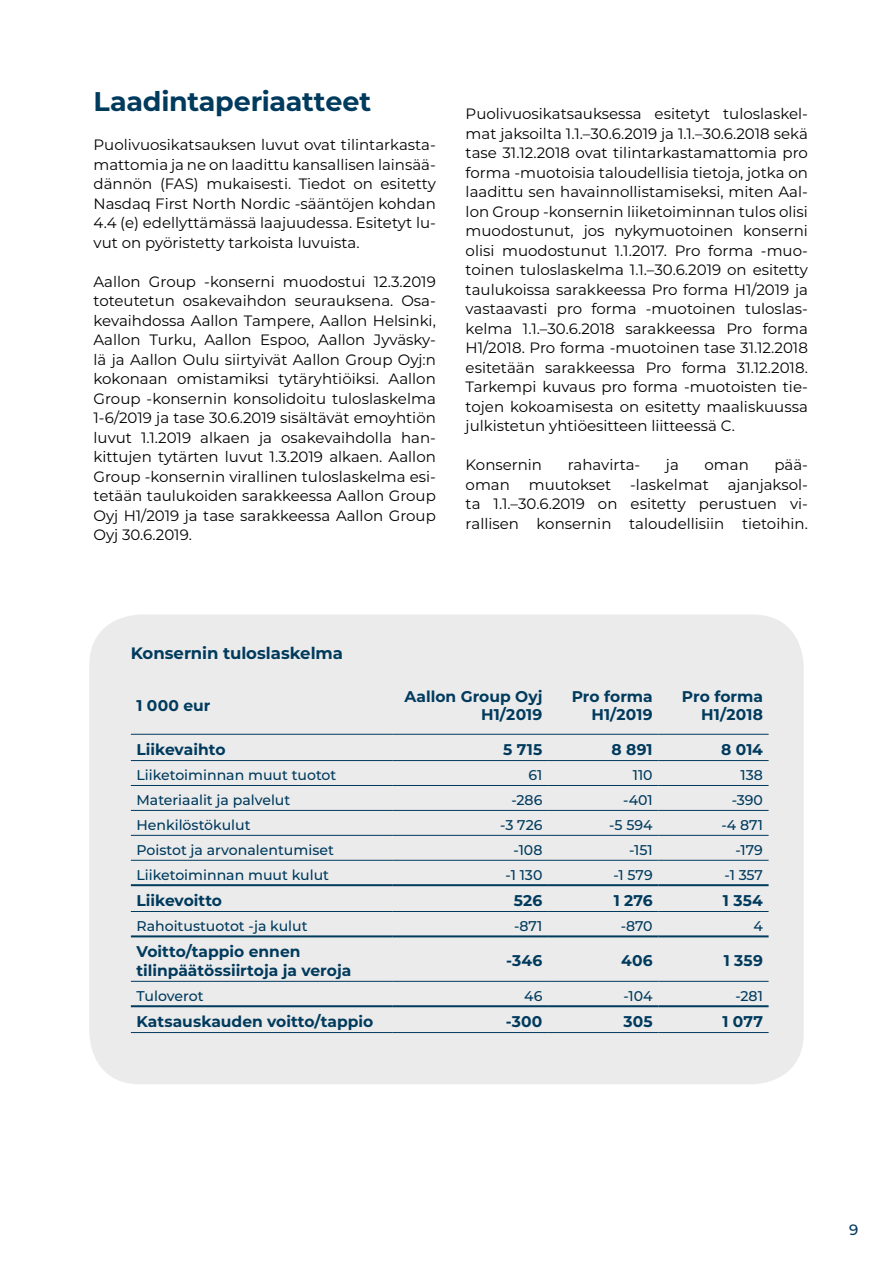
<style>
.page{position:relative;width:893px;height:1263px;background:#fff}
.page>*{position:absolute;margin:0;border:0;box-sizing:border-box;transform-origin:0 0}
.Leipäteksti{font:700 27px "Montserrat";letter-spacing:-.01em;color:#003a5d}
.Taulukkoteksti_bold{font:700 16.5px "Montserrat";letter-spacing:-.005em;color:#003a5d}
.Taulukkoteksti_bold-2{font:700 15.45px/18.6px "Montserrat";color:#003a5d;text-align:right}
.Leipäteksti-2{font:15px/19.5px "Montserrat";color:#000;text-align:justify}
.t1{font:500 15px "Montserrat";color:#003a5d}
.Taulukkoteksti_perus{font:500 14.1px "Montserrat";color:#003a5d}
</style>
<div class="page">
<div style="left:89px;top:614px;width:715px;height:470px;background:#ebebeb;border-radius:51px"></div>
<hr style="left:131px;top:734px;width:261px;height:1px;background:#003a5d">
<hr style="left:392px;top:734px;width:156px;height:1px;background:#003a5d">
<hr style="left:548px;top:734px;width:110px;height:1px;background:#003a5d">
<hr style="left:658px;top:734px;width:111px;height:1px;background:#003a5d">
<hr style="left:131px;top:760px;width:261px;height:1px;background:#003a5d">
<hr style="left:392px;top:760px;width:156px;height:1px;background:#003a5d">
<hr style="left:548px;top:760px;width:110px;height:1px;background:#003a5d">
<hr style="left:658px;top:760px;width:111px;height:1px;background:#003a5d">
<hr style="left:131px;top:785px;width:261px;height:1px;background:#003a5d">
<hr style="left:392px;top:785px;width:156px;height:1px;background:#003a5d">
<hr style="left:548px;top:785px;width:110px;height:1px;background:#003a5d">
<hr style="left:658px;top:785px;width:111px;height:1px;background:#003a5d">
<hr style="left:131px;top:810px;width:261px;height:1px;background:#003a5d">
<hr style="left:392px;top:810px;width:156px;height:1px;background:#003a5d">
<hr style="left:548px;top:810px;width:110px;height:1px;background:#003a5d">
<hr style="left:658px;top:810px;width:111px;height:1px;background:#003a5d">
<hr style="left:131px;top:835px;width:261px;height:1px;background:#003a5d">
<hr style="left:392px;top:835px;width:156px;height:1px;background:#003a5d">
<hr style="left:548px;top:835px;width:110px;height:1px;background:#003a5d">
<hr style="left:658px;top:835px;width:111px;height:1px;background:#003a5d">
<hr style="left:131px;top:860px;width:261px;height:1px;background:#003a5d">
<hr style="left:392px;top:860px;width:156px;height:1px;background:#003a5d">
<hr style="left:548px;top:860px;width:110px;height:1px;background:#003a5d">
<hr style="left:658px;top:860px;width:111px;height:1px;background:#003a5d">
<hr style="left:131px;top:911px;width:261px;height:1px;background:#003a5d">
<hr style="left:392px;top:911px;width:156px;height:1px;background:#003a5d">
<hr style="left:548px;top:911px;width:110px;height:1px;background:#003a5d">
<hr style="left:658px;top:911px;width:111px;height:1px;background:#003a5d">
<hr style="left:131px;top:981px;width:261px;height:1px;background:#003a5d">
<hr style="left:392px;top:981px;width:156px;height:1px;background:#003a5d">
<hr style="left:548px;top:981px;width:110px;height:1px;background:#003a5d">
<hr style="left:658px;top:981px;width:111px;height:1px;background:#003a5d">
<hr style="left:131px;top:1032px;width:261px;height:1px;background:#003a5d">
<hr style="left:392px;top:1032px;width:156px;height:1px;background:#003a5d">
<hr style="left:548px;top:1032px;width:110px;height:1px;background:#003a5d">
<hr style="left:658px;top:1032px;width:111px;height:1px;background:#003a5d">
<hr style="left:131px;top:884px;width:261px;height:2px;background:#003a5d">
<hr style="left:392px;top:884px;width:156px;height:2px;background:#003a5d">
<hr style="left:548px;top:884px;width:110px;height:2px;background:#003a5d">
<hr style="left:658px;top:884px;width:111px;height:2px;background:#003a5d">
<hr style="left:131px;top:935px;width:261px;height:2px;background:#003a5d">
<hr style="left:392px;top:935px;width:156px;height:2px;background:#003a5d">
<hr style="left:548px;top:935px;width:110px;height:2px;background:#003a5d">
<hr style="left:658px;top:935px;width:111px;height:2px;background:#003a5d">
<hr style="left:131px;top:1005px;width:261px;height:2px;background:#003a5d">
<hr style="left:392px;top:1005px;width:156px;height:2px;background:#003a5d">
<hr style="left:548px;top:1005px;width:110px;height:2px;background:#003a5d">
<hr style="left:658px;top:1005px;width:111px;height:2px;background:#003a5d">
<p class="Leipäteksti" style="left:94px;top:82px;width:279px">Laadintaperiaatteet</p>
<p class="Leipäteksti-2" style="left:94px;top:135px;width:344px">Puolivuosikatsauksen luvut ovat tilintarkasta&shy;mattomia ja ne on laadittu kansallisen lainsää&shy;dännön (FAS) mukaisesti. Tiedot on esitetty Nasdaq First North Nordic -sääntöjen kohdan 4.4 (e) edellyttämässä laajuudessa. Esitetyt lu&shy;vut on pyöristetty tarkoista luvuista.</p>
<p class="Leipäteksti-2" style="left:94px;top:271px;width:344px">Aallon Group -konserni muodostui 12.3.2019 toteutetun osakevaihdon seurauksena. Osa&shy;kevaihdossa Aallon Tampere, Aallon Helsinki, Aallon Turku, Aallon Espoo, Aallon Jyväsky&shy;lä ja Aallon Oulu siirtyivät Aallon Group Oyj:n kokonaan omistamiksi tytäryhtiöiksi. Aallon Group -konsernin konsolidoitu tuloslaskelma 1-6/2019 ja tase 30.6.2019 sisältävät emoyhtiön luvut 1.1.2019 alkaen ja osakevaihdolla han&shy;kittujen tytärten luvut 1.3.2019 alkaen. Aallon Group -konsernin virallinen tuloslaskelma esi&shy;tetään taulukoiden sarakkeessa Aallon Group Oyj H1/2019 ja tase sarakkeessa Aallon Group Oyj 30.6.2019.</p>
<p class="Leipäteksti-2" style="left:466px;top:103px;width:344px">Puolivuosikatsauksessa esitetyt tuloslaskel&shy;mat jaksoilta 1.1.–30.6.2019 ja 1.1.–30.6.2018 sekä tase 31.12.2018 ovat tilintarkastamattomia pro forma -muotoisia taloudellisia tietoja, jotka on laadittu sen havainnollistamiseksi, miten Aal&shy;lon Group -konsernin liiketoiminnan tulos olisi muodostunut, jos nykymuotoinen konserni olisi muodostunut 1.1.2017. Pro forma -muo&shy;toinen tuloslaskelma 1.1.–30.6.2019 on esitetty taulukoissa sarakkeessa Pro forma H1/2019 ja vastaavasti pro forma -muotoinen tuloslas&shy;kelma 1.1.–30.6.2018 sarakkeessa Pro forma H1/2018. Pro forma -muotoinen tase 31.12.2018 esitetään sarakkeessa Pro forma 31.12.2018.<br>Tarkempi kuvaus pro forma -muotoisten tie&shy;tojen kokoamisesta on esitetty maaliskuussa julkistetun yhtiöesitteen liitteessä C.</p>
<p class="Leipäteksti-2" style="left:466px;top:454px;width:78px">Konsernin</p>
<p class="Leipäteksti-2" style="left:568px;top:454px;width:74px">rahavirta-</p>
<p class="Leipäteksti-2" style="left:666px;top:454px;width:14px">ja</p>
<p class="Leipäteksti-2" style="left:704px;top:454px;width:46px">oman</p>
<p class="Leipäteksti-2" style="left:774px;top:454px;width:35px">pää-</p>
<p class="Leipäteksti-2" style="left:466px;top:474px;width:46px">oman</p>
<p class="Leipäteksti-2" style="left:529px;top:474px;width:84px">muutokset</p>
<p class="Leipäteksti-2" style="left:630px;top:474px;width:80px">-laskelmat</p>
<p class="Leipäteksti-2" style="left:466px;top:474px;width:344px;text-indent:262px">ajanjaksol&shy;ta 1.1.–30.6.2019 on esitetty perustuen vi&shy;rallisen konsernin taloudellisiin tietoihin.</p>
<p class="Taulukkoteksti_bold" style="left:131px;top:641px;width:214px">Konsernin tuloslaskelma</p>
<p class="Taulukkoteksti_bold-2" style="left:137px;top:695px;width:76px">1 000 eur</p>
<p class="Taulukkoteksti_bold-2" style="left:405px;top:686px;width:139px">Aallon Group Oyj</p>
<p class="Taulukkoteksti_bold-2" style="left:481px;top:705px;width:63px">H1/2019</p>
<p class="Taulukkoteksti_bold-2" style="left:572px;top:686px;width:82px">Pro forma<br>H1/2019</p>
<p class="Taulukkoteksti_bold-2" style="left:682px;top:686px;width:82px">Pro forma<br>H1/2018</p>
<p class="Taulukkoteksti_bold-2" style="left:137px;top:739px;width:91px">Liikevaihto</p>
<p class="Taulukkoteksti_bold-2" style="left:503px;top:739px;width:41px">5 715</p>
<p class="Taulukkoteksti_bold-2" style="left:612px;top:739px;width:43px">8 891</p>
<p class="Taulukkoteksti_bold-2" style="left:721px;top:739px;width:43px">8 014</p>
<p class="Taulukkoteksti_perus" style="left:137px;top:765px;width:201px">Liiketoiminnan muut tuotot</p>
<p class="Taulukkoteksti_perus" style="left:528px;top:765px;width:15px">61</p>
<p class="Taulukkoteksti_perus" style="left:633px;top:765px;width:21px">110</p>
<p class="Taulukkoteksti_perus" style="left:741px;top:765px;width:24px">138</p>
<p class="Taulukkoteksti_perus" style="left:137px;top:790px;width:155px">Materiaalit ja palvelut</p>
<p class="Taulukkoteksti_perus" style="left:511px;top:790px;width:33px">-286</p>
<p class="Taulukkoteksti_perus" style="left:623px;top:790px;width:31px">-401</p>
<p class="Taulukkoteksti_perus" style="left:732px;top:790px;width:33px">-390</p>
<p class="Taulukkoteksti_perus" style="left:137px;top:815px;width:116px">Henkilöstökulut</p>
<p class="Taulukkoteksti_perus" style="left:500px;top:815px;width:44px">-3 726</p>
<p class="Taulukkoteksti_perus" style="left:609px;top:815px;width:45px">-5 594</p>
<p class="Taulukkoteksti_perus" style="left:721px;top:815px;width:43px">-4 871</p>
<p class="Taulukkoteksti_perus" style="left:137px;top:840px;width:199px">Poistot ja arvonalentumiset</p>
<p class="Taulukkoteksti_perus" style="left:514px;top:840px;width:30px">-108</p>
<p class="Taulukkoteksti_perus" style="left:629px;top:840px;width:25px">-151</p>
<p class="Taulukkoteksti_perus" style="left:735px;top:840px;width:29px">-179</p>
<p class="Taulukkoteksti_perus" style="left:137px;top:865px;width:194px">Liiketoiminnan muut kulut</p>
<p class="Taulukkoteksti_perus" style="left:506px;top:865px;width:38px">-1 130</p>
<p class="Taulukkoteksti_perus" style="left:613px;top:865px;width:41px">-1 579</p>
<p class="Taulukkoteksti_perus" style="left:724px;top:865px;width:40px">-1 357</p>
<p class="Taulukkoteksti_bold-2" style="left:137px;top:890px;width:87px">Liikevoitto</p>
<p class="Taulukkoteksti_bold-2" style="left:514px;top:890px;width:30px">526</p>
<p class="Taulukkoteksti_bold-2" style="left:614px;top:890px;width:40px">1 276</p>
<p class="Taulukkoteksti_bold-2" style="left:723px;top:890px;width:42px">1 354</p>
<p class="Taulukkoteksti_perus" style="left:137px;top:916px;width:173px">Rahoitustuotot -ja kulut</p>
<p class="Taulukkoteksti_perus" style="left:514px;top:916px;width:30px">-871</p>
<p class="Taulukkoteksti_perus" style="left:621px;top:916px;width:34px">-870</p>
<p class="Taulukkoteksti_perus" style="left:753px;top:916px;width:11px">4</p>
<p class="Taulukkoteksti_bold-2" style="left:137px;top:941px;width:216px;text-align:left">Voitto/tappio ennen tilinpäätössiirtoja ja veroja</p>
<p class="Taulukkoteksti_bold-2" style="left:506px;top:951px;width:38px">-346</p>
<p class="Taulukkoteksti_bold-2" style="left:621px;top:951px;width:33px">406</p>
<p class="Taulukkoteksti_bold-2" style="left:724px;top:951px;width:41px">1 359</p>
<p class="Taulukkoteksti_perus" style="left:137px;top:986px;width:69px">Tuloverot</p>
<p class="Taulukkoteksti_perus" style="left:524px;top:986px;width:20px">46</p>
<p class="Taulukkoteksti_perus" style="left:623px;top:986px;width:31px">-104</p>
<p class="Taulukkoteksti_perus" style="left:735px;top:986px;width:29px">-281</p>
<p class="Taulukkoteksti_bold-2" style="left:137px;top:1011px;width:238px">Katsauskauden voitto/tappio</p>
<p class="Taulukkoteksti_bold-2" style="left:506px;top:1011px;width:38px">-300</p>
<p class="Taulukkoteksti_bold-2" style="left:623px;top:1011px;width:31px">305</p>
<p class="Taulukkoteksti_bold-2" style="left:722px;top:1011px;width:42px">1 077</p>
<p class="t1" style="left:849px;top:1219px;width:11px">9</p>
</div>
